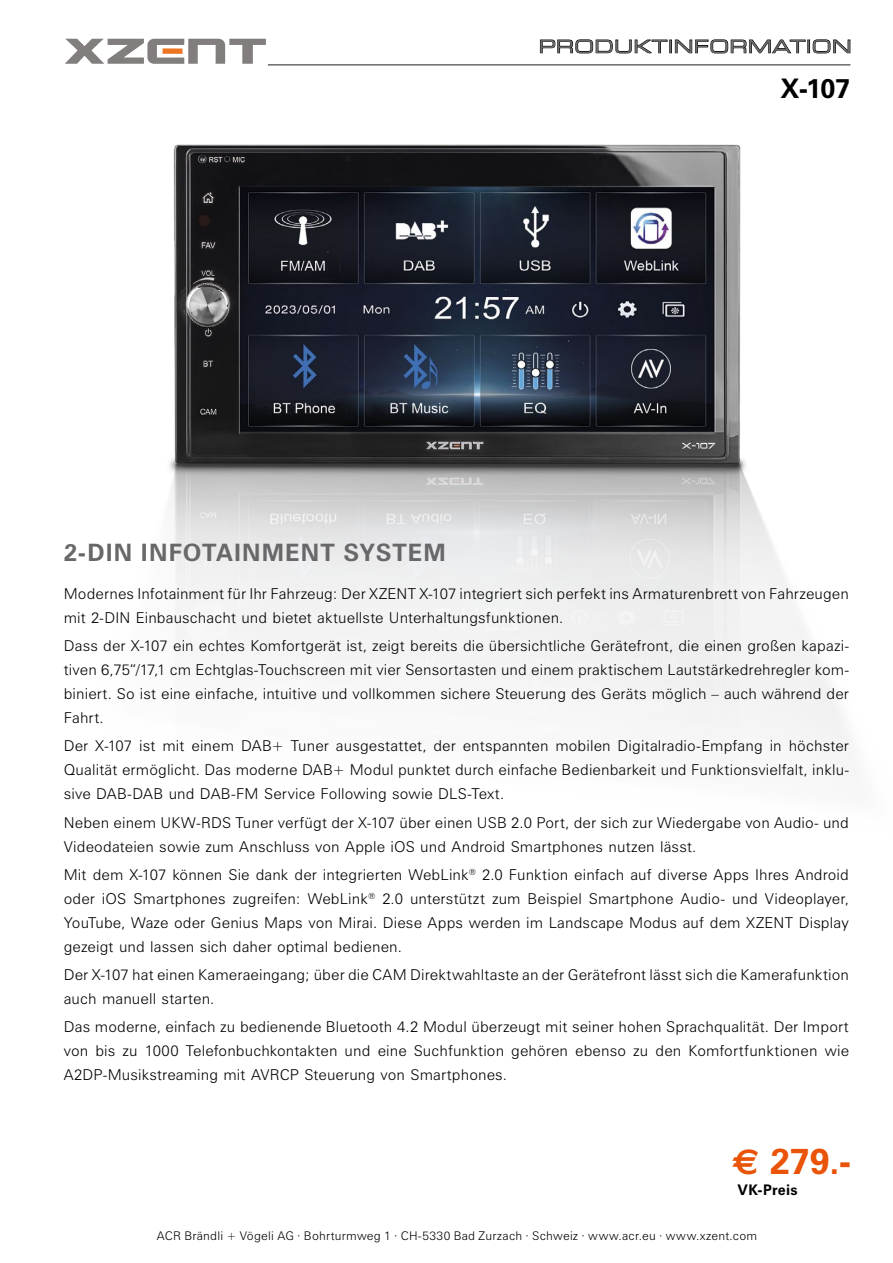
<style>
.page{position:relative;width:893px;height:1263px;background:#fff}
.page>*{position:absolute;margin:0;border:0;box-sizing:border-box;transform-origin:0 0}
.t1{font:700 36px "Zurich BT";color:#ea5408}
.t2{font:700 27px "Zurich BT";color:#000}
.t3{font:700 24px "Zurich BT";letter-spacing:.045em;color:#68676a}
.t4{font:17.55px "Eurostile Extended Two";letter-spacing:.03em;color:#68676a}
.t5{font:300 15px/24px "Zurich BT";letter-spacing:.01em;color:#000;text-align:justify}
.t6{font:700 14.7px "Zurich BT";letter-spacing:.015em;color:#000}
.t7{font:300 12px "Zurich BT";letter-spacing:.02em;color:#000}
.s1{font-family:"Euro Sans"}
</style>
<div class="page">
<img style="left:169px;top:144px;width:681px;height:610px">
<svg style="left:540px;top:39px;width:310px;height:14px"></svg>
<svg style="left:65px;top:39px;width:201px;height:25px"></svg>
<div style="left:163px;top:48px;width:19px;height:6px;background:#ee7622"></div>
<hr style="left:268px;top:64px;width:582px;height:2px;background:#68676a">
<p class="t4" style="left:539px;top:34px;width:314px">PRODUKTINFORMATION</p>
<h2 class="t2" style="left:780px;top:72px;width:71px">X-107</h2>
<h3 class="t3" style="left:64px;top:538px;width:384px">2-DIN IN FOTAIN MENT SYSTEM</h3>
<p class="t5" style="left:64px;top:581px;width:787px">Modernes Infotainment für Ihr Fahrzeug: Der XZENT X-107 integriert sich perfekt ins Armaturenbrett von Fahrzeugen mit 2-DIN Einbauschacht und bietet aktuellste Unterhaltungsfunktionen.</p>
<p class="t5" style="left:64px;top:634px;width:787px">Dass der X-107 ein echtes Komfortgerät ist, zeigt bereits die übersichtliche Gerätefront, die einen großen kapazi&shy;tiven 6,75“/17,1 cm Echtglas-Touchscreen mit vier Sensortasten und einem praktischem Lautstärkedrehregler kom&shy;biniert. So ist eine einfache, intuitive und vollkommen sichere Steuerung des Geräts möglich – auch während der Fahrt.</p>
<p class="t5" style="left:64px;top:734px;width:787px">Der X-107 ist mit einem DAB+ Tuner ausgestattet, der entspannten mobilen Digitalradio-Empfang in höchster Qualität ermöglicht. Das moderne DAB+ Modul punktet durch einfache Bedienbarkeit und Funktionsvielfalt, inklu&shy;sive DAB-DAB und DAB-FM Service Following sowie DLS-Text.</p>
<p class="t5" style="left:64px;top:810px;width:787px">Neben einem UKW-RDS Tuner verfügt der X-107 über einen USB 2.0 Port, der sich zur Wiedergabe von Audio- und<br>Videodateien sowie zum Anschluss von Apple iOS und Android Smartphones nutzen lässt.</p>
<p class="t5" style="left:64px;top:862px;width:787px">Mit dem X-107 können Sie dank der integrierten WebLink<sup>®</sup> 2.0 Funktion einfach auf diverse Apps Ihres Android oder iOS Smartphones zugreifen: WebLink<sup>®</sup> 2.0 unterstützt zum Beispiel Smartphone Audio- und Videoplayer, YouTube, Waze oder Genius Maps von Mirai. Diese Apps werden im Landscape Modus auf dem XZENT Display gezeigt und lassen sich daher optimal bedienen.</p>
<p class="t5" style="left:64px;top:963px;width:787px">Der X-107 hat einen Kameraeingang; über die CAM Direktwahltaste an der Gerätefront lässt sich die Kamerafunktion auch manuell starten.</p>
<p class="t5" style="left:64px;top:1015px;width:787px">Das moderne, einfach zu bedienende Bluetooth 4.2 Modul überzeugt mit seiner hohen Sprachqualität. Der Import von bis zu 1000 Telefonbuchkontakten und eine Suchfunktion gehören ebenso zu den Komfortfunktionen wie A2DP-Musikstreaming mit AVRCP Steuerung von Smartphones.</p>
<h1 class="t1" style="left:732px;top:1139px;width:120px"><span class="s1">€</span> 279.-</h1>
<p class="t6" style="left:738px;top:1180px;width:61px">VK-PREIS</p>
<p class="t7" style="left:157px;top:1228px;width:602px">ACR Brändli + Vögeli AG ∙ Bohrturmweg 1 ∙ CH-5330 Bad Zurzach ∙ Schweiz · www.acr.eu · www.xzent.com</p>
</div>
